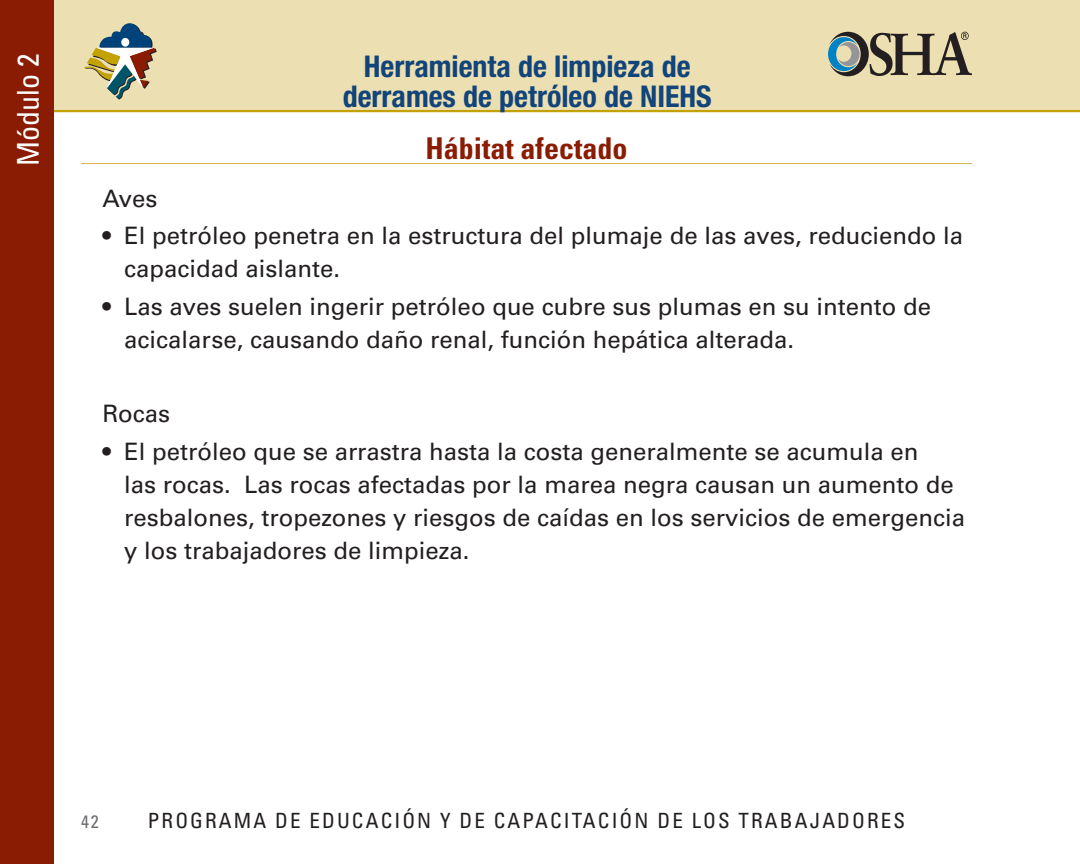
<style>
.page{position:relative;width:1080px;height:864px;background:#fff}
.page>*{position:absolute;margin:0;border:0;box-sizing:border-box;transform-origin:0 0}
.t1{font:700 condensed 30px/30px "Helvetica Neue";color:#11447a;text-align:center}
.TITLE{font:700 condensed 30px "Univers";color:#891c02}
.SIDE_TITLE_RIGHT{font:condensed 30px "Univers";color:#fff}
.Bullets_2{font:24px/33px "Univers";color:#231f20}
.t2{font:condensed 21px "Univers";letter-spacing:.1em;color:#231f20}
.t3{font:condensed 18px "Univers";color:#6c6d70}
</style>
<div class="page">
<div style="left:0;top:0;width:1080px;height:112px;background:#ecdfb1"></div>
<hr style="left:0;top:110px;width:1080px;height:2px;background:#c2a205">
<div style="left:0;top:0;width:54px;height:864px;background:#891c02"></div>
<svg style="left:84px;top:23px;width:73px;height:77px"></svg>
<svg style="left:828px;top:32px;width:144px;height:44px"></svg>
<hr style="left:81px;top:163px;width:891px;height:1px;background:#d2b54e">
<p class="SIDE_TITLE_RIGHT" style="left:9px;top:166px;width:113px;rotate:-90deg">Módulo 2</p>
<p class="t1" style="left:343px;top:51px;width:371px">Herramienta de limpieza de derrames de petróleo de NIEHS</p>
<p class="TITLE" style="left:426px;top:130px;width:203px">Hábitat afectado</p>
<p class="Bullets_2" style="left:103px;top:182px;width:57px">Aves</p>
<p class="Bullets_2" style="left:124px;top:219px;width:840px;text-indent:-22px">• El petróleo penetra en la estructura del plumaje de las aves, reduciendo la capacidad aislante.</p>
<p class="Bullets_2" style="left:124px;top:290px;width:808px;text-indent:-22px">• Las aves suelen ingerir petróleo que cubre sus plumas en su intento de acicalarse, causando daño renal, función hepática alterada.</p>
<p class="Bullets_2" style="left:103px;top:397px;width:69px">Rocas</p>
<p class="Bullets_2" style="left:124px;top:435px;width:843px;text-indent:-22px">• El petróleo que se arrastra hasta la costa generalmente se acumula en<br>las rocas. Las rocas afectadas por la marea negra causan un aumento de resbalones, tropezones y riesgos de caídas en los servicios de emergencia y los trabajadores de limpieza.</p>
<p class="t3" style="left:81px;top:810px;width:19px">42</p>
<p class="t2" style="left:148px;top:807px;width:759px">PROGRAMA DE EDUCACIÓN Y DE CAPACITACIÓN DE LOS TRABAJADORES</p>
</div>
